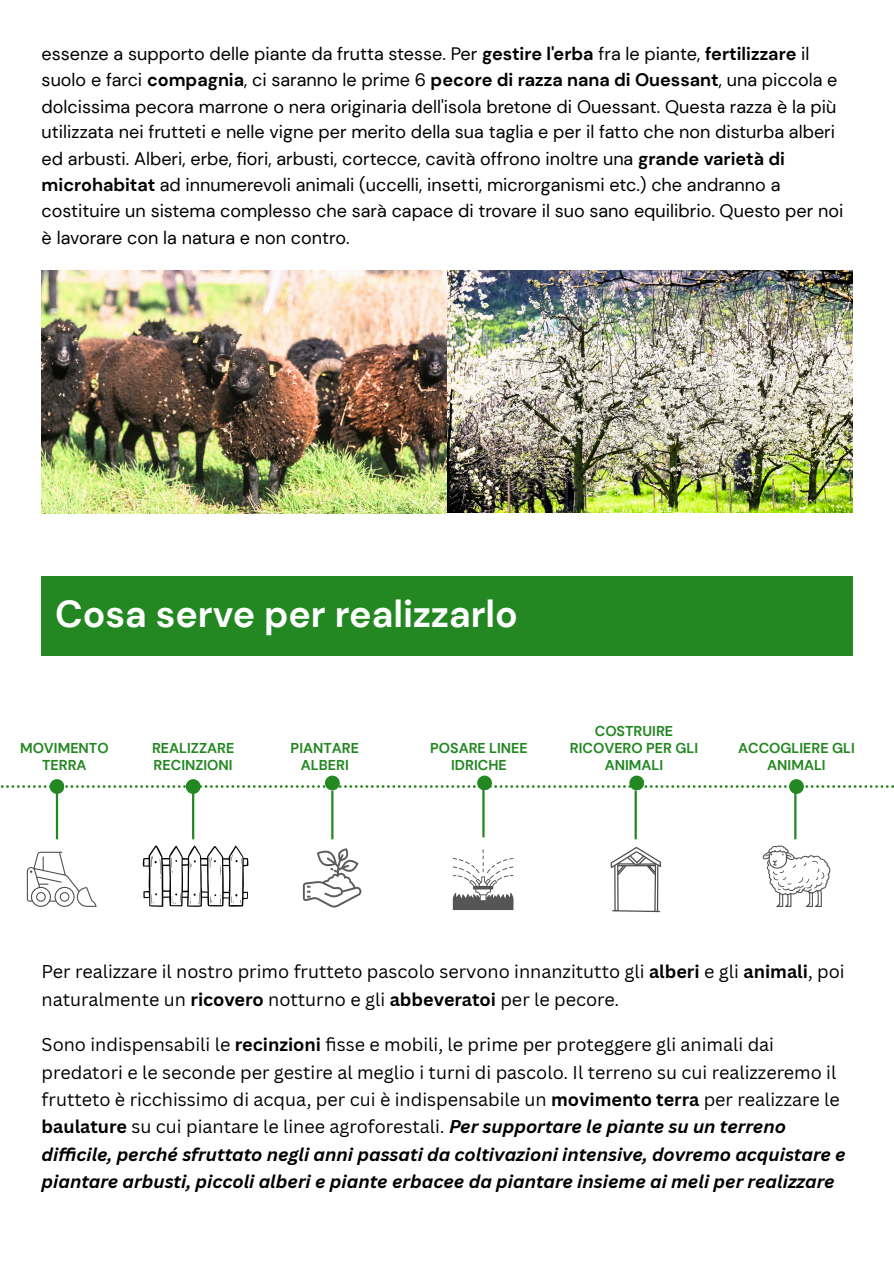
<style>
.page{position:relative;width:894px;height:1263px;background:#fff}
.page>*{position:absolute;margin:0;border:0;box-sizing:border-box;transform-origin:0 0}
.t1{font:700 37.5px "DM Sans";color:#fff}
.t2{font:18px/27.5px "Canva Sans";color:#000}
.t3{font:18px/26.4px "DM Sans";color:#000}
.t4{font:700 14.25px/17px "DM Sans";color:#238722;text-align:center}
.s1{font-weight:700}
.s2{font-weight:700;font-style:italic}
</style>
<div class="page">
<img style="left:42px;top:270px;width:810px;height:243px">
<div style="left:42px;top:576px;width:810px;height:80px;background:#238722"></div>
<svg style="left:1px;top:785px;width:892px;height:3px"></svg>
<hr style="left:56px;top:790px;width:2px;height:49px;background:#238722">
<div style="left:50px;top:779px;width:14px;height:15px;background:#238722;border-radius:50%"></div>
<hr style="left:192px;top:790px;width:2px;height:49px;background:#238722">
<div style="left:186px;top:779px;width:14px;height:15px;background:#238722;border-radius:50%"></div>
<hr style="left:482px;top:788px;width:2px;height:49px;background:#238722">
<div style="left:477px;top:776px;width:15px;height:14px;background:#238722;border-radius:50%"></div>
<hr style="left:331px;top:790px;width:2px;height:49px;background:#238722">
<div style="left:325px;top:776px;width:14px;height:14px;background:#238722;border-radius:50%"></div>
<hr style="left:634px;top:790px;width:2px;height:49px;background:#238722">
<div style="left:629px;top:776px;width:15px;height:14px;background:#238722;border-radius:50%"></div>
<div style="left:788px;top:779px;width:15px;height:15px;background:#238722;border-radius:50%"></div>
<hr style="left:794px;top:790px;width:2px;height:49px;background:#238722">
<svg style="left:27px;top:852px;width:70px;height:55px"></svg>
<svg style="left:143px;top:845px;width:105px;height:62px"></svg>
<svg style="left:303px;top:848px;width:58px;height:59px"></svg>
<svg style="left:452px;top:849px;width:61px;height:61px"></svg>
<svg style="left:610px;top:847px;width:51px;height:65px"></svg>
<svg style="left:762px;top:845px;width:68px;height:62px"></svg>
<p class="t3" style="left:42px;top:40px;width:803px">essenze a supporto delle piante da frutta stesse. Per <span class="s1">gestire l'erba</span> fra le piante, <span class="s1">fertilizzare</span> il suolo e farci <span class="s1">compagnia</span>, ci saranno le prime 6 <span class="s1">pecore di razza nana di Ouessant</span>, una piccola e dolcissima pecora marrone o nera originaria dell'isola bretone di Ouessant. Questa razza è la più utilizzata nei frutteti e nelle vigne per merito della sua taglia e per il fatto che non disturba alberi ed arbusti. Alberi, erbe, fiori, arbusti, cortecce, cavità offrono inoltre una <span class="s1">grande varietà di microhabitat</span> ad innumerevoli animali (uccelli, insetti, microrganismi etc.) che andranno a costituire un sistema complesso che sarà capace di trovare il suo sano equilibrio. Questo per noi è lavorare con la natura e non contro.</p>
<p class="t1" style="left:55px;top:589px;width:464px">Cosa serve per realizzarlo</p>
<p class="t4" style="left:20px;top:739px;width:90px">MOVIMENTO<br>TERRA</p>
<p class="t4" style="left:152px;top:739px;width:84px;text-align:left">REALIZZARE<br>RECINZIONI</p>
<p class="t4" style="left:430px;top:739px;width:99px">POSARE LINEE<br>IDRICHE</p>
<p class="t4" style="left:290px;top:739px;width:70px">PIANTARE<br>ALBERI</p>
<p class="t4" style="left:569px;top:722px;width:130px">COSTRUIRE<br>RICOVERO PER GLI<br>ANIMALI</p>
<p class="t4" style="left:738px;top:739px;width:118px">ACCOGLIERE GLI<br>ANIMALI</p>
<p class="t2" style="left:42px;top:957px;width:804px;line-height:28.2px">Per realizzare il nostro primo frutteto pascolo servono innanzitutto gli <span class="s1">alberi</span> e gli <span class="s1">animali</span>, poi naturalmente un <span class="s1">ricovero</span> notturno e gli <span class="s1">abbeveratoi</span> per le pecore.</p>
<p class="t2" style="left:42px;top:1030px;width:805px">Sono indispensabili le <span class="s1">recinzioni</span> fisse e mobili, le prime per proteggere gli animali dai predatori e le seconde per gestire al meglio i turni di pascolo. Il terreno su cui realizzeremo il frutteto è ricchissimo di acqua, per cui è indispensabile un <span class="s1">movimento terra</span> per realizzare le <span class="s1">baulature</span> su cui piantare le linee agroforestali. <span class="s2">Per supportare le piante su un terreno<br>diffi cile, perché sfruttato negli anni passati da coltivazioni intensive, dovremo acquistare e piantare arbusti, piccoli alberi e piante erbacee da piantare insieme ai meli per realizzare</span></p>
</div>
